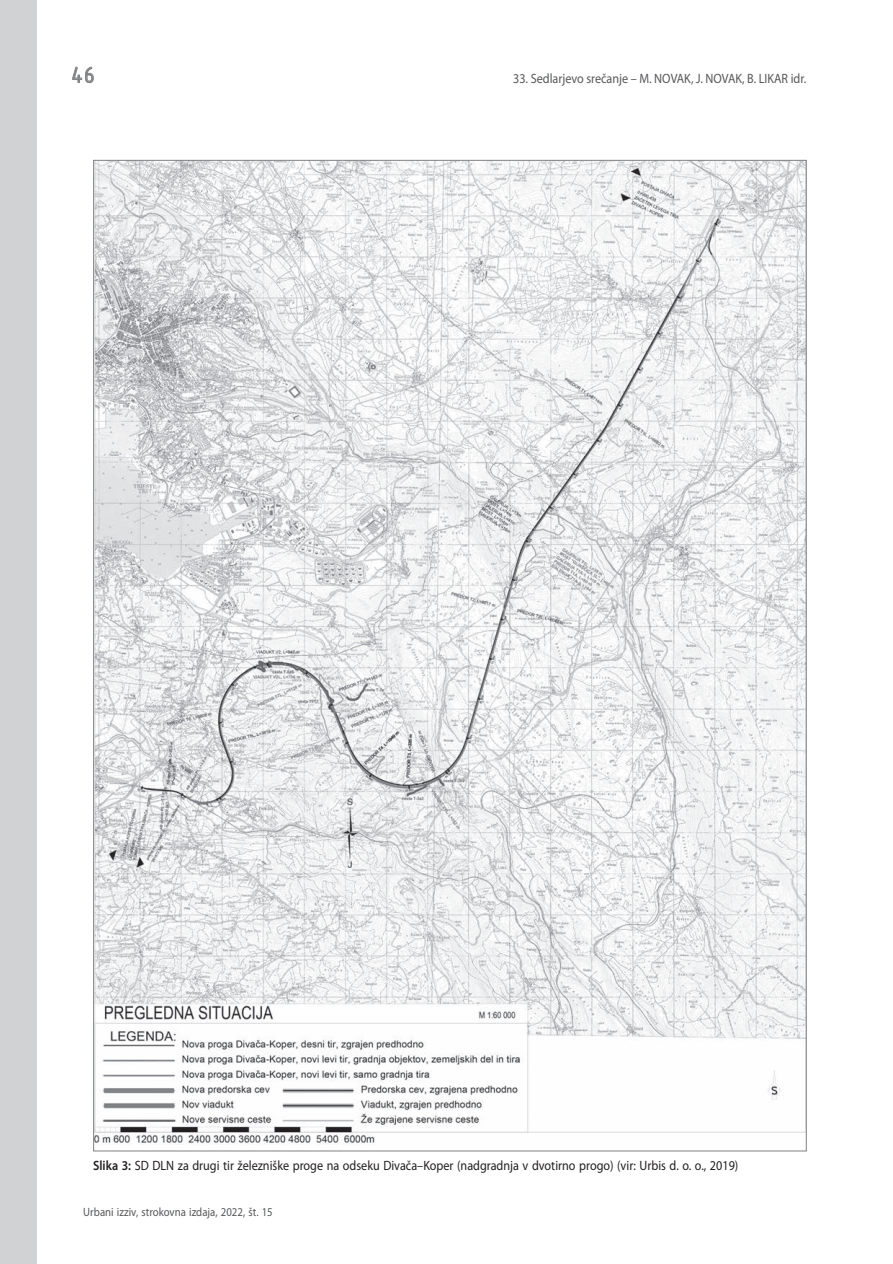
<style>
.page{position:relative;width:893px;height:1264px;background:#fff}
.page>*{position:absolute;margin:0;border:0;box-sizing:border-box;transform-origin:0 0}
.t1{font:24px "ISOCTEUR";color:#808285}
.t2{font:13.5px "Myriad Pro";color:#231f20;scale:.9 1}
.t3{font:13.5px "Myriad Pro";color:#57585a;scale:.9 1}
.t4{font:12px "Myriad Pro";color:#57585a;scale:.9 1}
.s1{font-weight:600}
</style>
<div class="page">
<svg style="left:72px;top:66px;width:22px;height:17px"></svg>
<div style="left:0;top:0;width:37px;height:1263px;background:#d1d2d4"></div>
<img style="left:95px;top:162px;width:710px;height:983px">
<h1 class="t1" style="left:69px;top:59px;width:31px">46</h1>
<p class="t3" style="left:513px;top:71px;width:327px">33. Sedlarjevo srečanje – M. NOVAK, J. NOVAK, B. LIKAR idr.</p>
<p class="t2" style="left:93px;top:1157px;width:718px"><span class="s1">Slika 3:</span> SD DLN za drugi tir železniške proge na odseku Divača–Koper (nadgradnja v dvotirno progo) (vir: Urbis d. o. o., 2019)</p>
<p class="t4" style="left:83px;top:1204px;width:212px">Urbani izziv, strokovna izdaja, 2022, št. 15</p>
</div>
